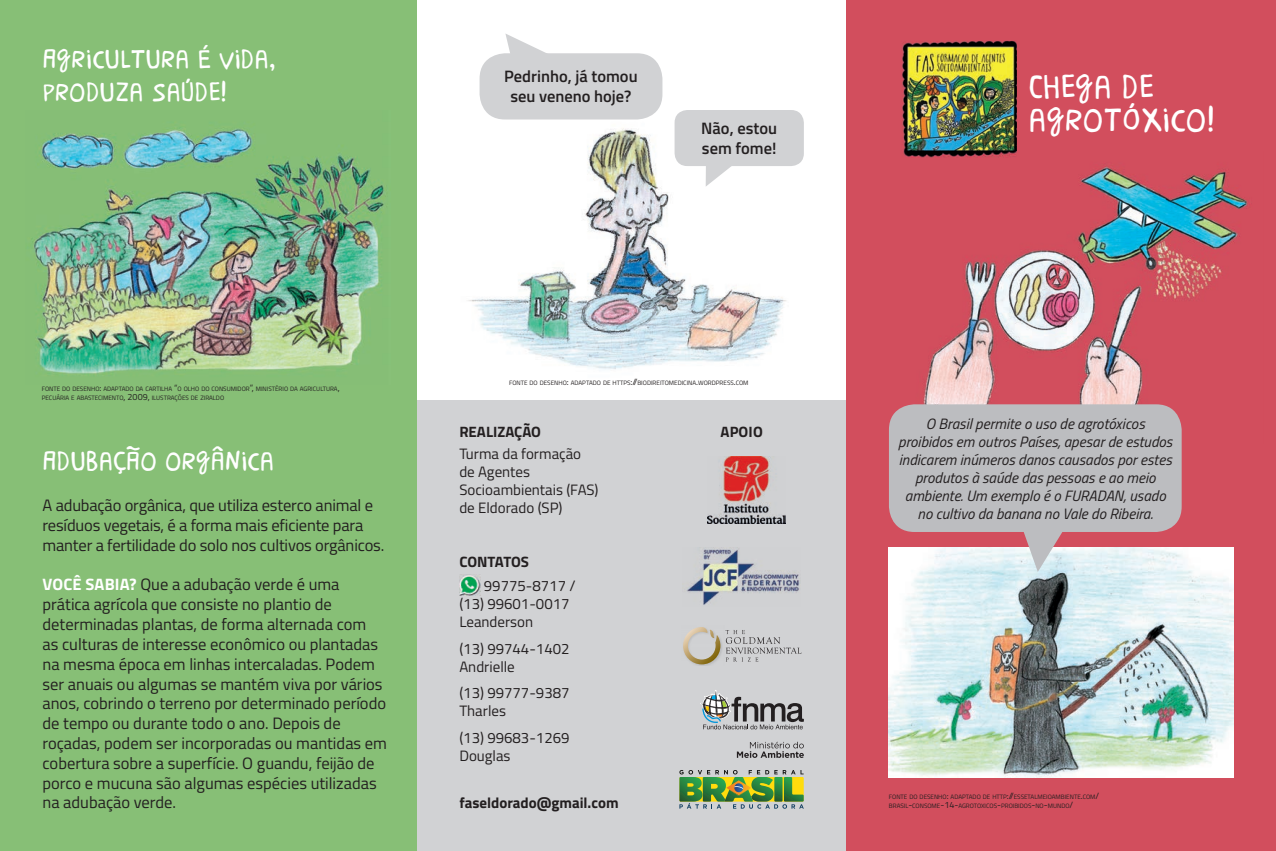
<style>
.page{position:relative;width:1276px;height:851px;background:#fff}
.page>*{position:absolute;margin:0;border:0;box-sizing:border-box;transform-origin:0 0}
.t1{font:37.5px/33px "Brasilero";color:#fff}
.t2{font:30px/33px "Brasilero";color:#fff}
.t3{font:16.5px/19.8px "Titillium";color:#231f20}
.t4{font:600 16.5px/19.8px "Titillium";color:#231f20}
.t5{font:italic 15px/18px "Titillium";color:#231f20;text-align:center}
.t6{font:15px/18px "Titillium";color:#231f20}
.t7{font:700 15px "Titillium";color:#231f20}
.t8{font:6.3px/9px "Titillium";color:#231f20}
.s1{font-size:9px}
.s2{font-weight:700;color:#fff}
</style>
<div class="page">
<div style="left:417px;top:400px;width:429px;height:450px;background:#d1d2d4"></div>
<div style="left:846px;top:0;width:430px;height:850px;background:#d24e5d"></div>
<img style="left:902px;top:41px;width:115px;height:115px">
<img style="left:889px;top:547px;width:344px;height:230px">
<img style="left:923px;top:166px;width:325px;height:277px">
<img style="left:906px;top:152px;width:111px;height:6px">
<div style="left:0;top:0;width:417px;height:850px;background:#87bf76"></div>
<img style="left:459px;top:574px;width:21px;height:21px">
<svg style="left:737px;top:741px;width:67px;height:16px"></svg>
<svg style="left:700px;top:690px;width:104px;height:39px"></svg>
<svg style="left:679px;top:770px;width:125px;height:38px"></svg>
<img style="left:707px;top:457px;width:78px;height:66px">
<div style="left:889px;top:404px;width:292px;height:128px;background:#bcbdc0;border-radius:26px"></div>
<svg style="left:1020px;top:532px;width:47px;height:40px;background:#cec6cb"></svg>
<img style="left:696px;top:664px;width:14px;height:1px">
<svg style="left:683px;top:627px;width:119px;height:37px"></svg>
<img style="left:686px;top:547px;width:114px;height:58px">
<img style="left:468px;top:112px;width:336px;height:258px">
<div style="left:674px;top:110px;width:130px;height:56px;background:#d1d2d4;border-radius:13px"></div>
<div style="left:479px;top:53px;width:183px;height:66px;background:#d1d2d4;border-radius:26px"></div>
<svg style="left:705px;top:166px;width:45px;height:21px"></svg>
<svg style="left:505px;top:34px;width:46px;height:20px"></svg>
<img style="left:32px;top:127px;width:353px;height:247px">
<h2 class="t2" style="left:42px;top:42px;width:235px">AGRICULTURA É VIDA,<br>PRODUZA SAÚDE!</h2>
<p class="t4" style="left:504px;top:66px;width:135px;text-align:center">Pedrinho, já tomou seu veneno hoje?</p>
<p class="t4" style="left:701px;top:117px;width:77px">Não, estou sem fome!</p>
<p class="t8" style="left:42px;top:384px;width:299px">FONTE DO DESENHO<span class="s1">:</span> ADAPTADO DA CARTILHA <span class="s1">“</span>O OLHO DO CONSUMIDOR<span class="s1">”,</span> MINISTÉRIO DA AGRICULTURA<span class="s1">,<br></span>PECUÁRIA E ABASTECIMENTO<span class="s1">, 2009,</span> ILUSTRAÇÕES DE ZIRALDO</p>
<h2 class="t2" style="left:43px;top:443px;width:233px">ADUBAÇÃO ORGÂNICA</h2>
<p class="t3" style="left:43px;top:494px;width:343px">A adubação orgânica, que utiliza esterco animal e resíduos vegetais, é a forma mais eficiente para manter a fertilidade do solo nos cultivos orgânicos.</p>
<p class="t3" style="left:43px;top:574px;width:346px"><span class="s2">VOCÊ SABIA?</span> Que a adubação verde é uma prática agrícola que consiste no plantio de determinadas plantas, de forma alternada com<br>as culturas de interesse econômico ou plantadas na mesma época em linhas intercaladas. Podem ser anuais ou algumas se mantém viva por vários anos, cobrindo o terreno por determinado período de tempo ou durante todo o ano. Depois de roçadas, podem ser incorporadas ou mantidas em cobertura sobre a superfície. O guandu, feijão de porco e mucuna são algumas espécies utilizadas na adubação verde.</p>
<p class="t8" style="left:509px;top:378px;width:241px">FONTE DO DESENHO<span class="s1">:</span> ADAPTADO DE HTTPS<span class="s1">://</span>BIODIREITOMEDICINA<span class="s1">.</span>WORDPRESS<span class="s1">.</span>COM</p>
<p class="t7" style="left:459px;top:420px;width:83px">REALIZAÇÃO</p>
<p class="t6" style="left:459px;top:444px;width:141px">Turma da formação de Agentes<br>Socioambientais (FAS) de Eldorado (SP)</p>
<p class="t7" style="left:459px;top:550px;width:71px">CONTATOS</p>
<p class="t6" style="left:459px;top:576px;width:118px;text-indent:25px">99775-8717 / (13) 99601-0017<br>Leanderson</p>
<p class="t6" style="left:459px;top:638px;width:112px">(13) 99744-1402<br>Andrielle</p>
<p class="t6" style="left:459px;top:683px;width:112px">(13) 99777-9387<br>Tharles</p>
<p class="t6" style="left:459px;top:727px;width:112px">(13) 99683-1269<br>Douglas</p>
<p class="t7" style="left:459px;top:791px;width:161px">faseldorado@gmail.com</p>
<p class="t7" style="left:720px;top:420px;width:44px">APOIO</p>
<h1 class="t1" style="left:1028px;top:69px;width:188px">CHEGA DE<br>AGROTÓXICO!</h1>
<p class="t5" style="left:898px;top:413px;width:276px">O Brasil permite o uso de agrotóxicos proibidos em outros Países, apesar de estudos indicarem inúmeros danos causados por estes produtos à saúde das pessoas e ao meio ambiente. Um exemplo é o FURADAN, usado no cultivo da banana no Vale do Ribeira.</p>
<p class="t8" style="left:889px;top:792px;width:212px">FONTE DO DESENHO<span class="s1">:</span> ADAPTADO DE HTTP<span class="s1">://</span>ESSETALMEIOAMBIENTE<span class="s1">.</span>COM<span class="s1">/<br></span>BRASIL<span class="s1">-</span>CONSOME<span class="s1">-14-</span>AGROTOXICOS<span class="s1">-</span>PROIBIDOS<span class="s1">-</span>NO<span class="s1">-</span>MUNDO<span class="s1">/</span></p>
</div>
